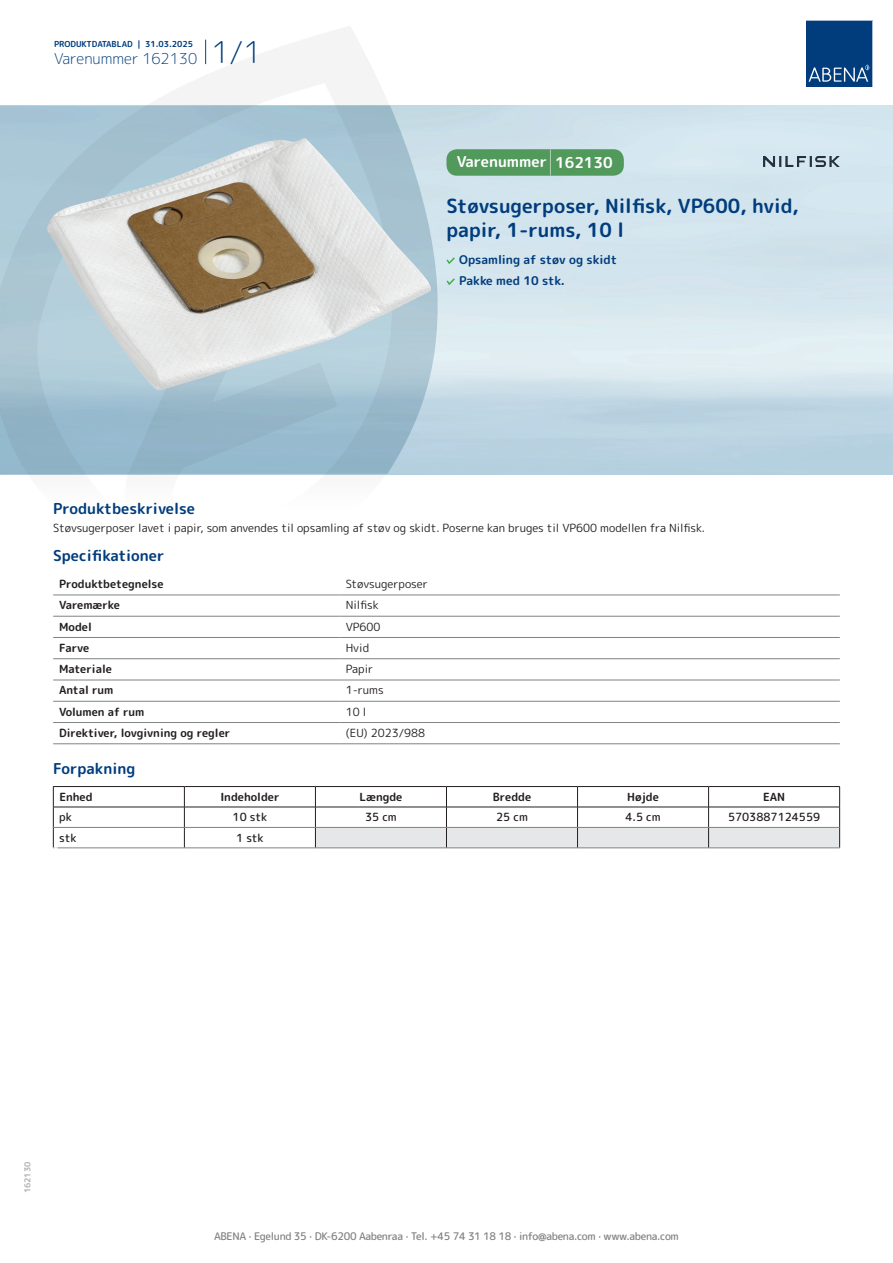
<style>
.page{position:relative;width:893px;height:1263px;background:#fff}
.page>*{position:absolute;margin:0;border:0;box-sizing:border-box;transform-origin:0 0}
.t1{font:700 19.5px/24px "Rounded Mplus 1 c";color:#013d7d}
.t2{font:700 15px "Rounded Mplus 1 c";color:#013d7d}
.t3{font:300 15px "Rounded Mplus 1 c";color:#013d7d}
.t4{font:700 15px "Rounded Mplus 1 c";color:#fff}
.t5{font:700 12px/21px "Rounded Mplus 1 c";color:#013d7d}
.t6{font:11.25px "Rounded Mplus 1 c";color:#231f20}
.t7{font:700 11.25px "Rounded Mplus 1 c";color:#231f20}
.t8{font:500 11.25px "Rounded Mplus 1 c";color:#231f20}
.t9{font:500 10.5px "Rounded Mplus 1 c";letter-spacing:-.03em;color:#808285}
.t10{font:700 10.5px "Rounded Mplus 1 c";color:#fff}
.t11{font:700 8.25px "Rounded Mplus 1 c";color:#013d7d}
.t12{font:700 8.25px "Rounded Mplus 1 c";color:#b2b3b7}
.s1{font-size:30px}
.s2{font-size:25.5px}
</style>
<div class="page">
<img style="left:439px;top:106px;width:454px;height:368px">
<svg style="left:0;top:26px;width:439px;height:569px"></svg>
<svg style="left:0;top:106px;width:438px;height:368px;background:#9fbfcf"></svg>
<svg style="left:205px;top:40px;width:1px;height:24px"></svg>
<svg style="left:806px;top:20px;width:67px;height:67px;background:#144b86"></svg>
<img style="left:47px;top:138px;width:385px;height:253px">
<hr style="left:53px;top:595px;width:287px;height:1px;background:#808285">
<hr style="left:340px;top:595px;width:500px;height:1px;background:#808285">
<hr style="left:53px;top:616px;width:287px;height:1px;background:#808285">
<hr style="left:340px;top:616px;width:500px;height:1px;background:#808285">
<hr style="left:53px;top:637px;width:287px;height:1px;background:#808285">
<hr style="left:340px;top:637px;width:500px;height:1px;background:#808285">
<hr style="left:53px;top:658px;width:287px;height:1px;background:#808285">
<hr style="left:340px;top:658px;width:500px;height:1px;background:#808285">
<hr style="left:53px;top:680px;width:287px;height:1px;background:#808285">
<hr style="left:340px;top:680px;width:500px;height:1px;background:#808285">
<hr style="left:53px;top:701px;width:287px;height:1px;background:#808285">
<hr style="left:340px;top:701px;width:500px;height:1px;background:#808285">
<hr style="left:53px;top:722px;width:287px;height:1px;background:#808285">
<hr style="left:340px;top:722px;width:500px;height:1px;background:#808285">
<hr style="left:53px;top:743px;width:287px;height:1px;background:#808285">
<hr style="left:340px;top:743px;width:500px;height:1px;background:#808285">
<hr style="left:53px;top:786px;width:131px;height:1px;background:#231f20">
<hr style="left:184px;top:786px;width:131px;height:1px;background:#231f20">
<hr style="left:315px;top:786px;width:131px;height:1px;background:#231f20">
<hr style="left:446px;top:786px;width:131px;height:1px;background:#231f20">
<hr style="left:577px;top:786px;width:132px;height:1px;background:#231f20">
<hr style="left:709px;top:786px;width:131px;height:1px;background:#231f20">
<hr style="left:53px;top:807px;width:131px;height:1px;background:#231f20">
<hr style="left:184px;top:807px;width:131px;height:1px;background:#231f20">
<svg style="left:53px;top:787px;width:1px;height:61px"></svg>
<svg style="left:184px;top:787px;width:1px;height:61px"></svg>
<svg style="left:315px;top:787px;width:525px;height:61px"></svg>
<hr style="left:54px;top:827px;width:130px;height:1px;background:#808285">
<hr style="left:184px;top:827px;width:131px;height:1px;background:#808285">
<hr style="left:315px;top:827px;width:131px;height:1px;background:#808285">
<hr style="left:446px;top:827px;width:131px;height:1px;background:#808285">
<hr style="left:577px;top:827px;width:132px;height:1px;background:#808285">
<hr style="left:709px;top:827px;width:130px;height:1px;background:#808285">
<hr style="left:53px;top:848px;width:131px;height:1px;background:#808285">
<hr style="left:184px;top:848px;width:131px;height:1px;background:#808285">
<hr style="left:315px;top:848px;width:131px;height:1px;background:#808285">
<hr style="left:446px;top:848px;width:131px;height:1px;background:#808285">
<hr style="left:577px;top:848px;width:132px;height:1px;background:#808285">
<hr style="left:709px;top:848px;width:131px;height:1px;background:#808285">
<svg style="left:446px;top:257px;width:9px;height:7px"></svg>
<svg style="left:446px;top:278px;width:9px;height:7px"></svg>
<div style="left:446px;top:149px;width:178px;height:27px;background:#52995c;border-radius:10px"></div>
<img style="left:763px;top:156px;width:77px;height:10px">
<p class="t11" style="left:54px;top:38px;width:141px">PRODUKTDATABLAD | 31.03.2025</p>
<h2 class="t3" style="left:54px;top:48px;width:209px">Varenummer 162130 <span class="s1">1/1</span></h2>
<h2 class="t4" style="left:457px;top:151px;width:157px">Varenummer <span class="s2">|</span> 162130</h2>
<h1 class="t1" style="left:446px;top:194px;width:354px">Støvsugerposer, Nilfisk, VP600, hvid, papir, 1-rums, 10 l</h1>
<p class="t5" style="left:459px;top:249px;width:159px">Opsamling af støv og skidt<br>Pakke med 10 stk.</p>
<h2 class="t2" style="left:53px;top:498px;width:143px">Produktbeskrivelse</h2>
<p class="t6" style="left:53px;top:520px;width:653px">Støvsugerposer lavet i papir, som anvendes til opsamling af støv og skidt. Poserne kan bruges til VP600 modellen fra Nilfisk.</p>
<h2 class="t2" style="left:53px;top:545px;width:113px">Specifikationer</h2>
<p class="t7" style="left:59px;top:576px;width:106px">Produktbetegnelse</p>
<p class="t6" style="left:346px;top:576px;width:84px">Støvsugerposer</p>
<p class="t7" style="left:59px;top:597px;width:62px">Varemærke</p>
<p class="t6" style="left:346px;top:597px;width:34px">Nilfisk</p>
<p class="t7" style="left:59px;top:618px;width:34px">Model</p>
<p class="t6" style="left:346px;top:618px;width:36px">VP600</p>
<p class="t7" style="left:59px;top:640px;width:32px">Farve</p>
<p class="t6" style="left:346px;top:640px;width:25px">Hvid</p>
<p class="t7" style="left:59px;top:661px;width:54px">Materiale</p>
<p class="t6" style="left:346px;top:661px;width:29px">Papir</p>
<p class="t7" style="left:59px;top:682px;width:56px">Antal rum</p>
<p class="t6" style="left:346px;top:682px;width:40px">1-rums</p>
<p class="t7" style="left:59px;top:704px;width:87px">Volumen af rum</p>
<p class="t6" style="left:346px;top:704px;width:22px">10 l</p>
<p class="t7" style="left:59px;top:725px;width:173px">Direktiver, lovgivning og regler</p>
<p class="t6" style="left:346px;top:725px;width:81px">(EU) 2023/988</p>
<h2 class="t2" style="left:53px;top:758px;width:84px">Forpakning</h2>
<p class="t7" style="left:59px;top:789px;width:35px">Enhed</p>
<p class="t7" style="left:220px;top:789px;width:61px">Indeholder</p>
<p class="t7" style="left:359px;top:789px;width:44px">Længde</p>
<p class="t7" style="left:493px;top:789px;width:40px">Bredde</p>
<p class="t7" style="left:627px;top:789px;width:33px">Højde</p>
<p class="t7" style="left:763px;top:789px;width:24px">EAN</p>
<p class="t8" style="left:59px;top:809px;width:14px">pk</p>
<p class="t8" style="left:233px;top:809px;width:36px">10 stk</p>
<p class="t8" style="left:365px;top:809px;width:33px">35 cm</p>
<p class="t8" style="left:496px;top:809px;width:33px">25 cm</p>
<p class="t8" style="left:625px;top:809px;width:37px">4.5 cm</p>
<p class="t8" style="left:728px;top:809px;width:94px">5703887124559</p>
<p class="t8" style="left:59px;top:830px;width:19px">stk</p>
<p class="t8" style="left:236px;top:830px;width:29px">1 stk</p>
<p class="t10" style="left:53px;top:843px;width:7px">*</p>
<p class="t12" style="left:22px;top:1193px;width:33px;rotate:-90deg">162130</p>
<p class="t9" style="left:214px;top:1229px;width:466px">ABENA · Egelund 35 · DK-6200 Aabenraa · Tel. +45 74 31 18 18 · info@abena.com · www.abena.com</p>
</div>
